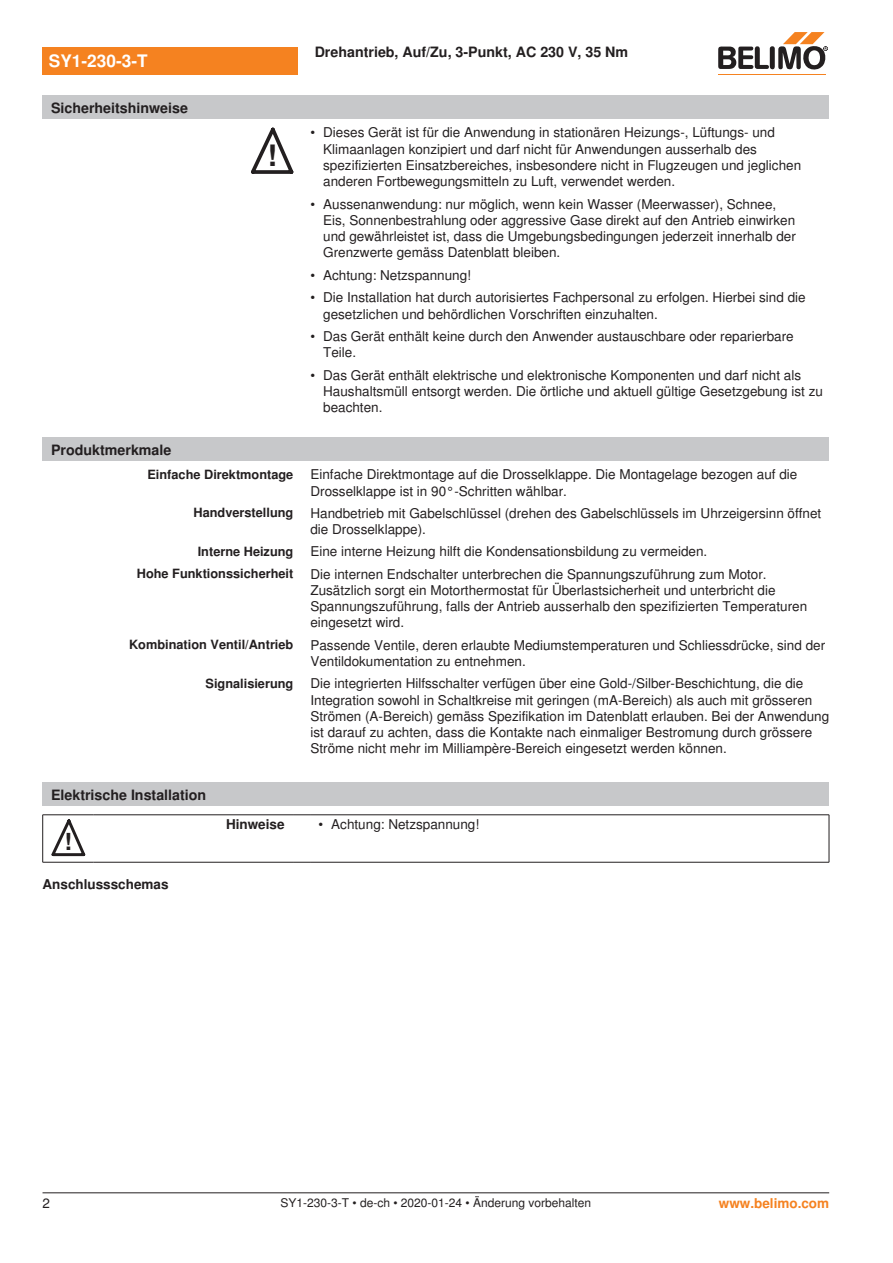
<style>
.page{position:relative;width:893px;height:1263px;background:#fff}
.page>*{position:absolute;margin:0;border:0;box-sizing:border-box;transform-origin:0 0}
.t1{font:700 29.55px "Nimbus Sans BEL";color:#231f20}
.t2{font:700 23.55px "Nimbus Sans BEL";color:#231f20}
.t3{font:700 17.25px "Nimbus Sans BEL";color:#fff}
.t4{font:700 14.25px "Nimbus Sans BEL";color:#231f20}
.Bulletpoints_1_5mm_A{font:13.5px/16.2px "Nimbus Sans BEL";color:#231f20}
.Tabellenkopf_rechtsb{font:700 13.5px "Nimbus Sans BEL";color:#231f20}
.Bulletpoints{font:13.5px "Nimbus Sans BEL";color:#231f20}
.Rechtsbündig_Footer{font:700 13.5px "Nimbus Sans BEL";color:#f58220}
.Rechtsbündig{font:700 12.75px "Nimbus Sans BEL";color:#231f20}
.Footer_EU_center{font:12px "Nimbus Sans BEL";color:#231f20}
</style>
<div class="page">
<svg style="left:251px;top:128px;width:42px;height:46px"></svg>
<div style="left:43px;top:438px;width:786px;height:23px;background:#c7c8ca"></div>
<div style="left:43px;top:783px;width:786px;height:23px;background:#c7c8ca"></div>
<hr style="left:42px;top:815px;width:1px;height:47px;background:#231f20">
<hr style="left:829px;top:815px;width:1px;height:47px;background:#231f20">
<hr style="left:43px;top:814px;width:51px;height:1px;background:#231f20">
<hr style="left:94px;top:814px;width:199px;height:1px;background:#231f20">
<svg style="left:293px;top:814px;width:17px;height:1px"></svg>
<hr style="left:310px;top:814px;width:519px;height:1px;background:#231f20">
<hr style="left:43px;top:862px;width:51px;height:1px;background:#231f20">
<hr style="left:94px;top:862px;width:199px;height:1px;background:#231f20">
<svg style="left:293px;top:862px;width:17px;height:1px"></svg>
<hr style="left:310px;top:862px;width:519px;height:1px;background:#231f20">
<svg style="left:51px;top:819px;width:34px;height:38px"></svg>
<div style="left:43px;top:47px;width:255px;height:27px;background:#f58220"></div>
<hr style="left:718px;top:74px;width:107px;height:1px;background:#f58220">
<svg style="left:718px;top:32px;width:110px;height:38px"></svg>
<div style="left:43px;top:96px;width:786px;height:23px;background:#c7c8ca"></div>
<hr style="left:43px;top:1192px;width:786px;height:1px;background:#231f20">
<p class="t3" style="left:49px;top:51px;width:100px">SY1-230-3-T</p>
<p class="t4" style="left:51px;top:99px;width:139px">Sicherheitshinweise</p>
<p class="t1" style="left:267px;top:138px;width:11px">!</p>
<p class="t4" style="left:315px;top:44px;width:315px">Drehantrieb, Auf/Zu, 3-Punkt, AC 230 V, 35 Nm</p>
<p class="Bulletpoints_1_5mm_A" style="left:323px;top:125px;width:479px;text-indent:-13px">• Dieses Gerät ist für die Anwendung in stationären Heizungs-, Lüftungs- und Klimaanlagen konzipiert und darf nicht für Anwendungen ausserhalb des spezifizierten Einsatzbereiches, insbesondere nicht in Flugzeugen und jeglichen anderen Fortbewegungsmitteln zu Luft, verwendet werden.</p>
<p class="Bulletpoints_1_5mm_A" style="left:323px;top:196px;width:474px;text-indent:-13px">• Aussenanwendung: nur möglich, wenn kein Wasser (Meerwasser), Schnee, Eis, Sonnenbestrahlung oder aggressive Gase direkt auf den Antrieb einwirken und gewährleistet ist, dass die Umgebungsbedingungen jederzeit innerhalb der Grenzwerte gemäss Datenblatt bleiben.</p>
<p class="Bulletpoints_1_5mm_A" style="left:310px;top:267px;width:162px">• Achtung: Netzspannung!</p>
<p class="Bulletpoints_1_5mm_A" style="left:323px;top:290px;width:484px;text-indent:-13px">• Die Installation hat durch autorisiertes Fachpersonal zu erfolgen. Hierbei sind die gesetzlichen und behördlichen Vorschriften einzuhalten.</p>
<p class="Bulletpoints_1_5mm_A" style="left:323px;top:329px;width:472px;text-indent:-13px">• Das Gerät enthält keine durch den Anwender austauschbare oder reparierbare<br>Teile.</p>
<p class="Bulletpoints_1_5mm_A" style="left:323px;top:367px;width:501px;text-indent:-13px">• Das Gerät enthält elektrische und elektronische Komponenten und darf nicht als<br>Haushaltsmüll entsorgt werden. Die örtliche und aktuell gültige Gesetzgebung ist zu beachten.</p>
<p class="t4" style="left:51px;top:441px;width:122px">Produktmerkmale</p>
<p class="Rechtsbündig" style="left:147px;top:467px;width:147px">Einfache Direktmontage</p>
<p class="Bulletpoints_1_5mm_A" style="left:310px;top:467px;width:488px">Einfache Direktmontage auf die Drosselklappe. Die Montagelage bezogen auf die<br>Drosselklappe ist in 90°-Schritten wählbar.</p>
<p class="Rechtsbündig" style="left:193px;top:505px;width:101px">Handverstellung</p>
<p class="Bulletpoints_1_5mm_A" style="left:310px;top:505px;width:512px">Handbetrieb mit Gabelschlüssel (drehen des Gabelschlüssels im Uhrzeigersinn öffnet die Drosselklappe).</p>
<p class="Rechtsbündig" style="left:198px;top:544px;width:97px">Interne Heizung</p>
<p class="Bulletpoints_1_5mm_A" style="left:310px;top:544px;width:398px">Eine interne Heizung hilft die Kondensationsbildung zu vermeiden.</p>
<p class="Rechtsbündig" style="left:137px;top:566px;width:158px">Hohe Funktionssicherheit</p>
<p class="Bulletpoints_1_5mm_A" style="left:310px;top:566px;width:498px">Die internen Endschalter unterbrechen die Spannungszuführung zum Motor.<br>Zusätzlich sorgt ein Motorthermostat für Überlastsicherheit und unterbricht die Spannungszuführung, falls der Antrieb ausserhalb den spezifizierten Temperaturen eingesetzt wird.</p>
<p class="Rechtsbündig" style="left:129px;top:637px;width:166px">Kombination Ventil/Antrieb</p>
<p class="Bulletpoints_1_5mm_A" style="left:310px;top:637px;width:516px">Passende Ventile, deren erlaubte Mediumstemperaturen und Schliessdrücke, sind der<br>Ventildokumentation zu entnehmen.</p>
<p class="Rechtsbündig" style="left:206px;top:676px;width:89px">Signalisierung</p>
<p class="Bulletpoints_1_5mm_A" style="left:310px;top:676px;width:520px">Die integrierten Hilfsschalter verfügen über eine Gold-/Silber-Beschichtung, die die Integration sowohl in Schaltkreise mit geringen (mA-Bereich) als auch mit grösseren Strömen (A-Bereich) gemäss Spezifikation im Datenblatt erlauben. Bei der Anwendung ist darauf zu achten, dass die Kontakte nach einmaliger Bestromung durch grössere Ströme nicht mehr im Milliampère-Bereich eingesetzt werden können.</p>
<p class="t4" style="left:51px;top:786px;width:157px">Elektrische Installation</p>
<p class="t2" style="left:64px;top:828px;width:9px">!</p>
<p class="Tabellenkopf_rechtsb" style="left:226px;top:816px;width:60px">Hinweise</p>
<p class="Bulletpoints" style="left:319px;top:816px;width:162px">• Achtung: Netzspannung!</p>
<p class="Tabellenkopf_rechtsb" style="left:43px;top:876px;width:128px">Anschlussschemas</p>
<p class="Bulletpoints_1_5mm_A" style="left:43px;top:1196px;width:9px">2</p>
<p class="Footer_EU_center" style="left:280px;top:1196px;width:312px">SY1-230-3-T • de-ch • 2020-01-24 • Änderung vorbehalten</p>
<p class="Rechtsbündig_Footer" style="left:719px;top:1195px;width:112px">www.belimo.com</p>
</div>
